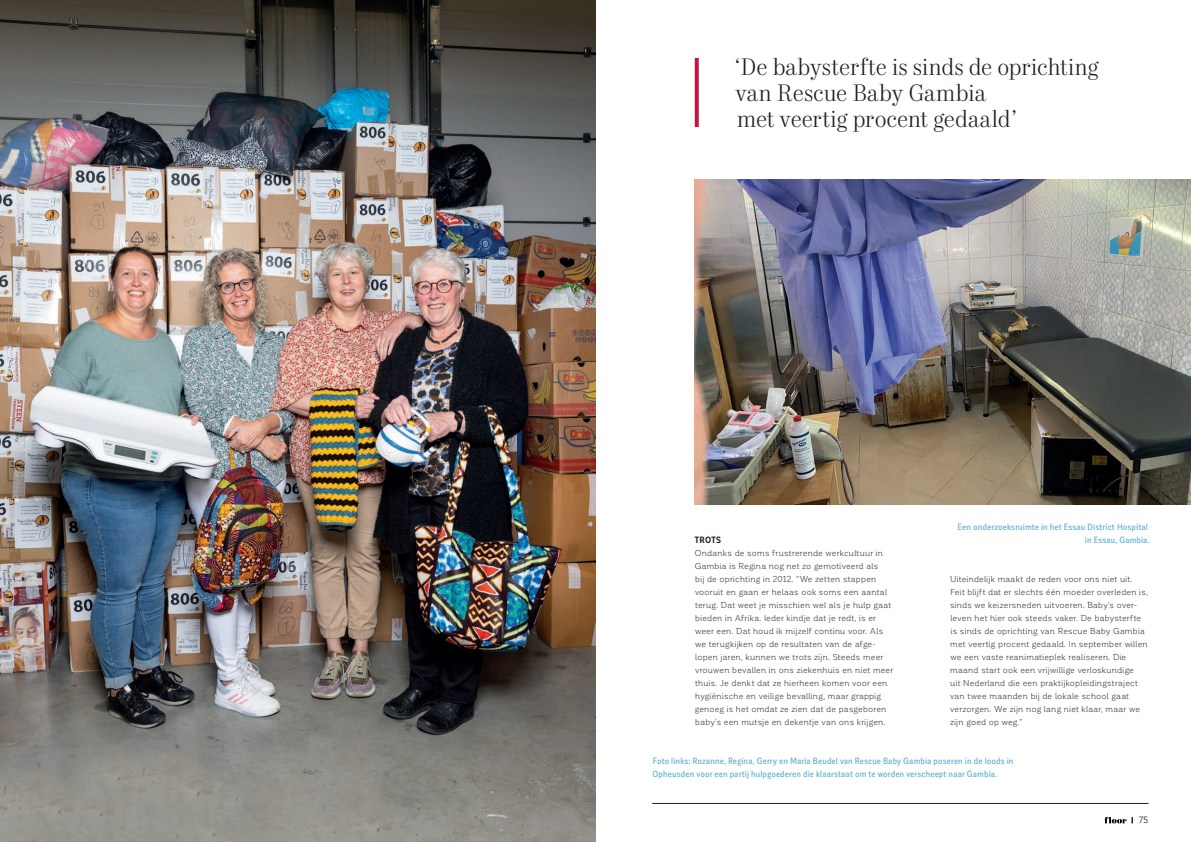
<style>
.page{position:relative;width:1191px;height:842px;background:#fff}
.page>*{position:absolute;margin:0;border:0;box-sizing:border-box;transform-origin:0 0}
.t1{font:300 24px/26px "Mort Modern 07";letter-spacing:-.005em;color:#231f20}
.t2{font:500 9px/13px "Corporative Sans Cnd TAB";letter-spacing:.015em;color:#64b3d0}
.t3{font:700 9px "Corporative Sans Cnd TAB";letter-spacing:.025em;color:#231f20}
.t4{font:9px "Corporative Sans TAB";color:#231f20}
.t5{font:8.5px/13px "Corporative TAB";letter-spacing:.02em;color:#231f20}
</style>
<div class="page">
<svg style="left:1104px;top:817px;width:22px;height:6px"></svg>
<hr style="left:652px;top:803px;width:496px;height:1px;background:#231f20">
<img style="left:0;top:0;width:595px;height:842px">
<svg style="left:694px;top:58px;width:4px;height:69px"></svg>
<img style="left:694px;top:179px;width:497px;height:325px">
<h1 class="t1" style="left:734px;top:55px;width:366px">‘De babysterfte is sinds de oprichting van Rescue Baby Gambia<br>met veertig procent gedaald’</h1>
<p class="t3" style="left:695px;top:535px;width:28px">TROTS</p>
<p class="t5" style="left:694px;top:547px;width:200px">Ondanks de soms frustrerende werkcultuur in Gambia is Regina nog net zo gemotiveerd als<br>bij de oprichting in 2012. “We zetten stappen vooruit en gaan er helaas ook soms een aantal terug. Dat weet je misschien wel als je hulp gaat bieden in Afrika. Ieder kindje dat je redt, is er weer een. Dat houd ik mijzelf continu voor. Als we terugkijken op de resultaten van de afge&shy;lopen jaren, kunnen we trots zijn. Steeds meer vrouwen bevallen in ons ziekenhuis en niet meer thuis. Je denkt dat ze hierheen komen voor een hygiënische en veilige bevalling, maar grappig genoeg is het omdat ze zien dat de pasgeboren baby’s een mutsje en dekentje van ons krijgen.</p>
<p class="t2" style="left:957px;top:520px;width:193px;text-align:right">Een onderzoeksruimte in het Essau District Hospital in Essau, Gambia.</p>
<p class="t5" style="left:950px;top:573px;width:199px">Uiteindelijk maakt de reden voor ons niet uit.<br>Feit blijft dat er slechts één moeder overleden is, sinds we keizersneden uitvoeren. Baby’s over&shy;leven het hier ook steeds vaker. De babysterfte is sinds de oprichting van Rescue Baby Gambia met veertig procent gedaald. In september willen we een vaste reanimatieplek realiseren. Die maand start ook een vrijwillige verloskundige<br>uit Nederland die een praktijkopleidingstraject van twee maanden bij de lokale school gaat verzorgen. We zijn nog lang niet klaar, maar we zijn goed op weg.”</p>
<p class="t2" style="left:652px;top:754px;width:362px">Foto links: Rozanne, Regina, Gerry en Maria Beudel van Rescue Baby Gambia poseren in de loods in<br>Opheusden voor een partij hulpgoederen die klaarstaat om te worden verscheept naar Gambia.</p>
<p class="t4" style="left:1139px;top:815px;width:11px">75</p>
</div>
